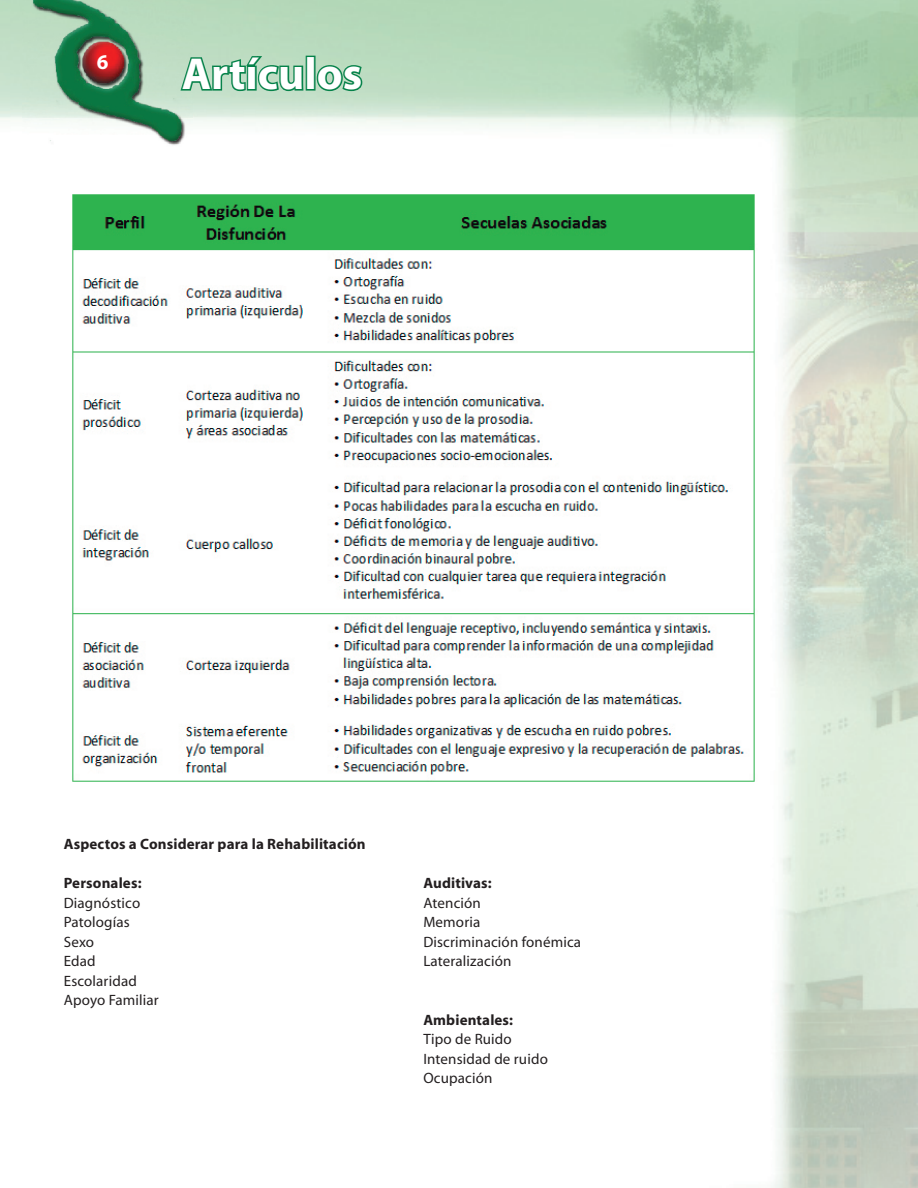
<style>
.page{position:relative;width:918px;height:1188px;background:#fff}
.page>*{position:absolute;margin:0;border:0;box-sizing:border-box;transform-origin:0 0}
.t1{font:700 45px "Myriad";color:#fff}
.t2{font:700 21px "Myriad";color:#fff}
.t3{font:15px/19.5px "Myriad";letter-spacing:.01em;color:#231f20}
.t4{font:700 15px "Myriad";letter-spacing:.01em;color:#231f20}
</style>
<div class="page">
<img style="left:22px;top:0;width:171px;height:146px">
<svg style="left:178px;top:54px;width:127px;height:39px;background:#7cbc98"></svg>
<div style="left:306px;top:56px;width:10px;height:35px;border:3px solid #06824a"></div>
<svg style="left:315px;top:64px;width:49px;height:29px"></svg>
<img style="left:72px;top:194px;width:686px;height:588px">
<h2 class="t2" style="left:97px;top:51px;width:13px">6</h2>
<h1 class="t1" style="left:182px;top:51px;width:182px">Artículos</h1>
<p class="t4" style="left:64px;top:836px;width:303px">Aspectos a Considerar para la Rehabilitación</p>
<p class="t4" style="left:64px;top:875px;width:79px">Personales:</p>
<p class="t3" style="left:64px;top:894px;width:97px">Diagnóstico<br>Patologías<br>Sexo<br>Edad<br>Escolaridad<br>Apoyo Familiar</p>
<p class="t4" style="left:423px;top:875px;width:70px">Auditivas:</p>
<p class="t3" style="left:423px;top:894px;width:159px">Atención<br>Memoria<br>Discriminación fonémica<br>Lateralización</p>
<p class="t4" style="left:423px;top:1012px;width:91px">Ambientales:</p>
<p class="t3" style="left:423px;top:1030px;width:126px">Tipo de Ruido<br>Intensidad de ruido<br>Ocupación</p>
</div>
